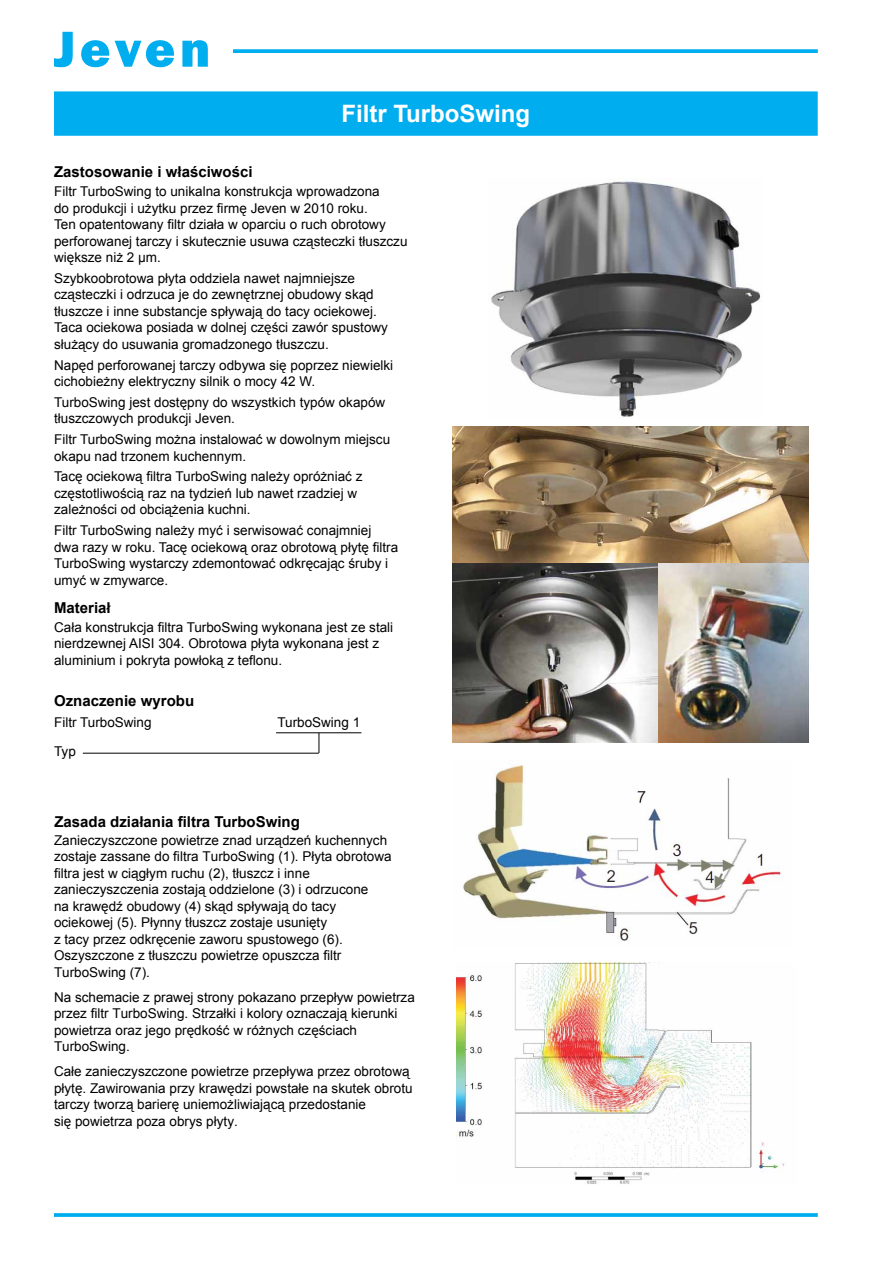
<style>
.page{position:relative;width:893px;height:1263px;background:#fff}
.page>*{position:absolute;margin:0;border:0;box-sizing:border-box;transform-origin:0 0}
.t1{font:700 24px "Arial";color:#fff}
.t2{font:700 15px "Arial";color:#000}
.t3{font:13.5px/16.5px "Arial";color:#000}
</style>
<div class="page">
<svg style="left:54px;top:32px;width:19px;height:35px"></svg>
<svg style="left:81px;top:40px;width:28px;height:27px"></svg>
<svg style="left:115px;top:40px;width:59px;height:27px"></svg>
<svg style="left:182px;top:40px;width:26px;height:27px"></svg>
<svg style="left:233px;top:49px;width:585px;height:4px;background:#0fb3ef"></svg>
<svg style="left:54px;top:1213px;width:764px;height:4px;background:#0fb2ef"></svg>
<div style="left:54px;top:91px;width:764px;height:45px;background:#00aeef;border:2px solid #00aeef"></div>
<img style="left:491px;top:178px;width:270px;height:239px">
<img style="left:463px;top:764px;width:319px;height:177px">
<img style="left:457px;top:962px;width:327px;height:222px">
<hr style="left:276px;top:732px;width:85px;height:1px;background:#000">
<svg style="left:319px;top:733px;width:1px;height:20px"></svg>
<hr style="left:83px;top:753px;width:236px;height:1px;background:#000">
<img style="left:452px;top:563px;width:206px;height:180px">
<img style="left:658px;top:563px;width:151px;height:180px">
<img style="left:452px;top:427px;width:357px;height:136px">
<h1 class="t1" style="left:341px;top:97px;width:190px">Filtr TurboSwing</h1>
<p class="t2" style="left:54px;top:162px;width:200px">Zastosowanie i właściwości</p>
<p class="t3" style="left:54px;top:183px;width:355px">Filtr TurboSwing to unikalna konstrukcja wprowadzona<br>do produkcji i użytku przez firmę Jeven w 2010 roku.<br>Ten opatentowany filtr działa w oparciu o ruch obrotowy perforowanej tarczy i skutecznie usuwa cząsteczki tłuszczu większe niż 2 µm.</p>
<p class="t3" style="left:54px;top:270px;width:335px">Szybkoobrotowa płyta oddziela nawet najmniejsze cząsteczki i odrzuca je do zewnętrznej obudowy skąd tłuszcze i inne substancje spływają do tacy ociekowej.<br>Taca ociekowa posiada w dolnej części zawór spustowy służący do usuwania gromadzonego tłuszczu.</p>
<p class="t3" style="left:54px;top:357px;width:341px">Napęd perforowanej tarczy odbywa się poprzez niewielki cichobieżny elektryczny silnik o mocy 42 W.</p>
<p class="t3" style="left:54px;top:394px;width:333px">TurboSwing jest dostępny do wszystkich typów okapów tłuszczowych produkcji Jeven.</p>
<p class="t3" style="left:54px;top:431px;width:338px">Filtr TurboSwing można instalować w dowolnym miejscu okapu nad trzonem kuchennym.</p>
<p class="t3" style="left:54px;top:468px;width:310px">Tacę ociekową filtra TurboSwing należy opróżniać z częstotliwością raz na tydzień lub nawet rzadziej w zależności od obciążenia kuchni.</p>
<p class="t3" style="left:54px;top:522px;width:346px">Filtr TurboSwing należy myć i serwisować conajmniej dwa razy w roku. Tacę ociekową oraz obrotową płytę filtra TurboSwing wystarczy zdemontować odkręcając śruby i umyć w zmywarce.</p>
<p class="t2" style="left:54px;top:598px;width:58px">Materiał</p>
<p class="t3" style="left:54px;top:619px;width:341px">Cała konstrukcja filtra TurboSwing wykonana jest ze stali nierdzewnej AISI 304. Obrotowa płyta wykonana jest z aluminium i pokryta powłoką z teflonu.</p>
<p class="t2" style="left:54px;top:690px;width:142px">Oznaczenie wyrobu</p>
<p class="t3" style="left:54px;top:714px;width:99px">Filtr TurboSwing</p>
<p class="t3" style="left:277px;top:714px;width:84px">TurboSwing 1</p>
<p class="t3" style="left:54px;top:743px;width:23px">Typ</p>
<p class="t2" style="left:54px;top:812px;width:247px">Zasada działania filtra TurboSwing</p>
<p class="t3" style="left:54px;top:832px;width:339px">Zanieczyszczone powietrze znad urządzeń kuchennych zostaje zassane do filtra TurboSwing (1). Płyta obrotowa filtra jest w ciągłym ruchu (2), tłuszcz i inne zanieczyszczenia zostają oddzielone (3) i odrzucone<br>na krawędź obudowy (4) skąd spływają do tacy ociekowej (5). Płynny tłuszcz zostaje usunięty<br>z tacy przez odkręcenie zaworu spustowego (6).<br>Oszyszczone z tłuszczu powietrze opuszcza filtr TurboSwing (7).</p>
<p class="t3" style="left:54px;top:989px;width:362px">Na schemacie z prawej strony pokazano przepływ powietrza przez filtr TurboSwing. Strzałki i kolory oznaczają kierunki powietrza oraz jego prędkość w różnych częściach TurboSwing.</p>
<p class="t3" style="left:54px;top:1063px;width:360px">Całe zanieczyszczone powietrze przepływa przez obrotową płytę. Zawirowania przy krawędzi powstałe na skutek obrotu tarczy tworzą barierę uniemożliwiającą przedostanie<br>się powietrza poza obrys płyty.</p>
</div>
